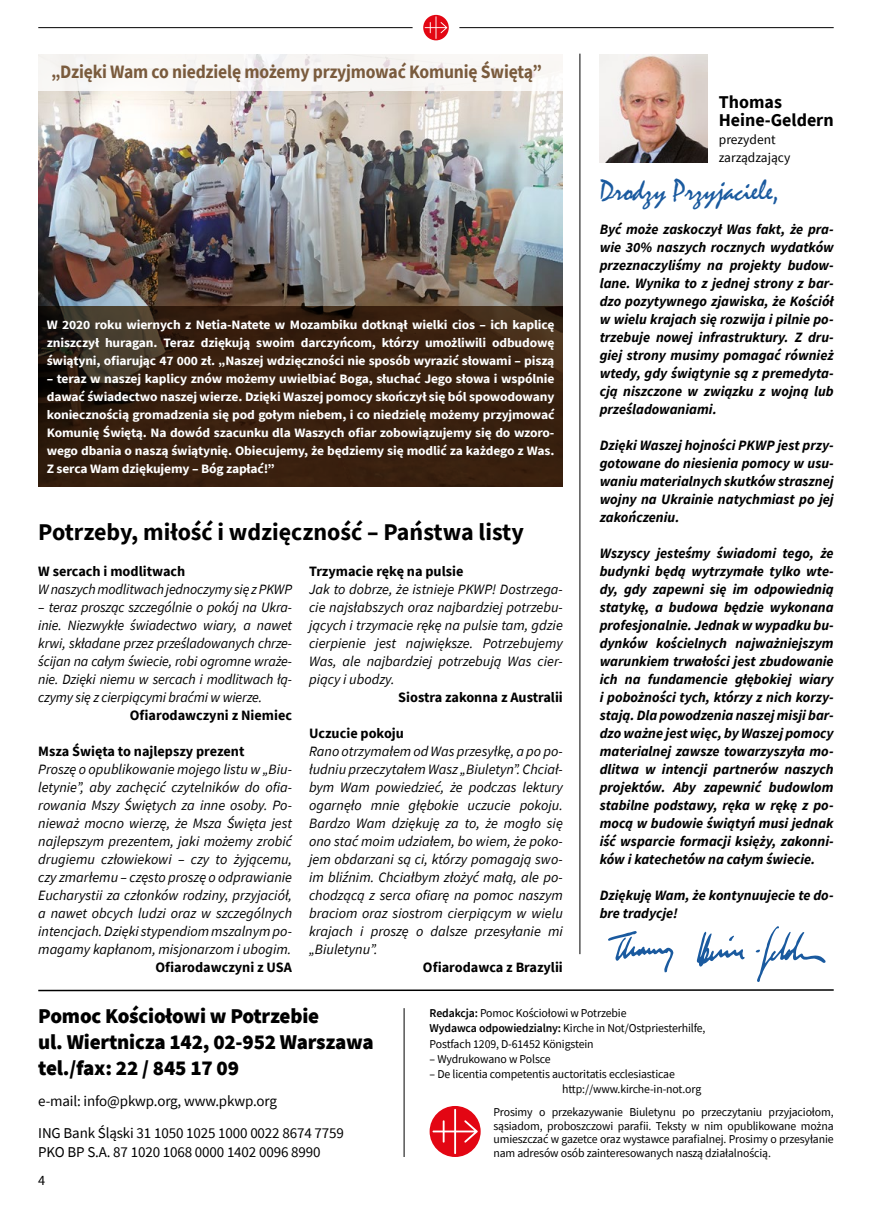
<style>
.page{position:relative;width:872px;height:1212px;background:#fff}
.page>*{position:absolute;margin:0;border:0;box-sizing:border-box;transform-origin:0 0}
.t1{font:30px "Mistral";letter-spacing:-.01em;color:#1a5a9f}
.t2{font:700 24px "Source Sans Pro";color:#000}
.t3{font:900 21px/25.7px "Source Sans Pro";letter-spacing:-.01em;color:#000}
.t4{font:700 18.9px "Source Sans Pro";letter-spacing:-.01em;color:#7a5b3d;scale:.93 1}
.t5{font:700 18px/18px "Source Sans Pro";color:#000}
.t6{font:15px/31.5px "Source Sans Pro";letter-spacing:-.01em;color:#000}
.t7{font:italic 14.25px/18px "Source Sans Pro";color:#000;text-align:justify}
.t8{font:italic 700 14.25px/18px "Source Sans Pro";color:#000;text-align:justify}
.t9{font:700 14.25px "Source Sans Pro";color:#000}
.t10{font:14.25px "Source Sans Pro";color:#000}
.t11{font:13.5px/18px "Source Sans Pro";color:#000}
.t12{font:700 12.9px/18px "Source Sans Pro";letter-spacing:-.01em;color:#fff;text-align:justify;scale:1.06 1}
.t13{font:12px/15.1px "Source Sans Pro";letter-spacing:-.01em;color:#000}
.s1{font-weight:600}
</style>
<div class="page">
<img style="left:38px;top:90px;width:525px;height:216px">
<div style="left:38px;top:54px;width:525px;height:36px;background:#f8f6f4"></div>
<svg style="left:429px;top:1106px;width:51px;height:51px"></svg>
<svg style="left:432px;top:1109px;width:46px;height:45px;background:#e93c46"></svg>
<hr style="left:404px;top:1008px;width:1px;height:149px;background:#000">
<svg style="left:38px;top:989px;width:796px;height:3px"></svg>
<hr style="left:579px;top:54px;width:1px;height:900px;background:#000">
<svg style="left:423px;top:15px;width:26px;height:25px"></svg>
<svg style="left:425px;top:16px;width:22px;height:23px"></svg>
<hr style="left:38px;top:27px;width:374px;height:1px;background:#000">
<hr style="left:459px;top:27px;width:374px;height:1px;background:#000">
<svg style="left:608px;top:931px;width:65px;height:41px"></svg>
<svg style="left:697px;top:932px;width:47px;height:35px"></svg>
<svg style="left:755px;top:926px;width:70px;height:56px"></svg>
<img style="left:600px;top:54px;width:108px;height:108px">
<svg style="left:38px;top:306px;width:525px;height:180px;background:#372010"></svg>
<h3 class="t4" style="left:51px;top:59px;width:529px">„Dzięki Wam co niedzielę możemy przyjmować Komunię Świętą”</h3>
<p class="t12" style="left:47px;top:315px;width:480px">W 2020 roku wiernych z Netia-Natete w Mozambiku dotknął wielki cios – ich kaplicę zniszczył huragan. Teraz dziękują swoim darczyńcom, którzy umożliwili odbudowę świątyni, ofiarując 47 000 zł. „Naszej wdzięczności nie sposób wyrazić słowami – piszą</p>
<p class="t12" style="left:47px;top:369px;width:480px">– teraz w naszej kaplicy znów możemy uwielbiać Boga, słuchać Jego słowa i wspólnie dawać świadectwo naszej wierze. Dzięki Waszej pomocy skończył się ból spowodowany koniecznością gromadzenia się pod gołym niebem, i co niedzielę możemy przyjmować Komunię Świętą. Na dowód szacunku dla Waszych ofiar zobowiązujemy się do wzoro&shy;wego dbania o naszą świątynię. Obiecujemy, że będziemy się modlić za każdego z Was.<br>Z serca Wam dziękujemy – Bóg zapłać!”</p>
<h2 class="t2" style="left:38px;top:516px;width:487px">Potrzeby, miłość i wdzięczność – Państwa listy</h2>
<p class="t9" style="left:38px;top:562px;width:149px">W sercach i modlitwach</p>
<p class="t7" style="left:38px;top:580px;width:255px">W naszych modlitwach jednoczymy się z PKWP</p>
<p class="t7" style="left:38px;top:598px;width:255px">– teraz prosząc szczególnie o pokój na Ukra&shy;inie. Niezwykłe świadectwo wiary, a nawet krwi, składane przez prześladowanych chrze&shy;ścijan na całym świecie, robi ogromne wraże&shy;nie. Dzięki niemu w sercach i modlitwach łą&shy;czymy się z cierpiącymi braćmi w wierze.</p>
<p class="t9" style="left:130px;top:706px;width:164px">Ofiarodawczyni z Niemiec</p>
<p class="t9" style="left:38px;top:742px;width:208px">Msza Święta to najlepszy prezent</p>
<p class="t7" style="left:38px;top:760px;width:255px">Proszę o opublikowanie mojego listu w „Biu&shy;letynie”, aby zachęcić czytelników do ofia&shy;rowania Mszy Świętych za inne osoby. Po&shy;nieważ mocno wierzę, że Msza Święta jest najlepszym prezentem, jaki możemy zrobić drugiemu człowiekowi – czy to żyjącemu, czy zmarłemu – często proszę o odprawianie Eucharystii za członków rodziny, przyjaciół, a nawet obcych ludzi oraz w szczególnych intencjach. Dzięki stypendiom mszalnym po&shy;magamy kapłanom, misjonarzom i ubogim.</p>
<p class="t9" style="left:155px;top:958px;width:138px">Ofiarodawczyni z USA</p>
<p class="t9" style="left:309px;top:562px;width:156px">Trzymacie rękę na pulsie</p>
<p class="t7" style="left:309px;top:580px;width:255px">Jak to dobrze, że istnieje PKWP! Dostrzega&shy;cie najsłabszych oraz najbardziej potrzebu&shy;jących i trzymacie rękę na pulsie tam, gdzie cierpienie jest największe. Potrzebujemy Was, ale najbardziej potrzebują Was cier&shy;piący i ubodzy.</p>
<p class="t9" style="left:398px;top:688px;width:166px">Siostra zakonna z Australii</p>
<p class="t9" style="left:309px;top:724px;width:96px">Uczucie pokoju</p>
<p class="t7" style="left:309px;top:742px;width:255px">Rano otrzymałem od Was przesyłkę, a po po&shy;łudniu przeczytałem Wasz „Biuletyn”. Chciał&shy;bym Wam powiedzieć, że podczas lektury ogarnęło mnie głębokie uczucie pokoju.<br>Bardzo Wam dziękuję za to, że mogło się ono stać moim udziałem, bo wiem, że poko&shy;jem obdarzani są ci, którzy pomagają swo&shy;im bliźnim. Chciałbym złożyć małą, ale po&shy;chodzącą z serca ofiarę na pomoc naszym braciom oraz siostrom cierpiącym w wielu krajach i proszę o dalsze przesyłanie mi „Biuletynu”.</p>
<p class="t9" style="left:423px;top:958px;width:141px">Ofiarodawca z Brazylii</p>
<p class="t5" style="left:719px;top:93px;width:116px">Thomas<br>Heine-Geldern</p>
<p class="t11" style="left:719px;top:130px;width:73px">prezydent zarządzający</p>
<h1 class="t1" style="left:600px;top:172px;width:181px">Drodzy Przyjaciele,</h1>
<p class="t8" style="left:600px;top:220px;width:235px">Być może zaskoczył Was fakt, że pra&shy;wie 30% naszych rocznych wydatków przeznaczyliśmy na projekty budow&shy;lane. Wynika to z jednej strony z bar&shy;dzo pozytywnego zjawiska, że Kościół w wielu krajach się rozwija i pilnie po&shy;trzebuje nowej infrastruktury. Z dru&shy;giej strony musimy pomagać również wtedy, gdy świątynie są z premedyta&shy;cją niszczone w związku z wojną lub prześladowaniami.</p>
<p class="t8" style="left:600px;top:436px;width:235px">Dzięki Waszej hojności PKWP jest przy&shy;gotowane do niesienia pomocy w usu&shy;waniu materialnych skutków strasznej wojny na Ukrainie natychmiast po jej zakończeniu.</p>
<p class="t8" style="left:600px;top:544px;width:235px">Wszyscy jesteśmy świadomi tego, że budynki będą wytrzymałe tylko wte&shy;dy, gdy zapewni się im odpowiednią statykę, a budowa będzie wykonana profesjonalnie. Jednak w wypadku bu&shy;dynków kościelnych najważniejszym warunkiem trwałości jest zbudowanie ich na fundamencie głębokiej wiary i pobożności tych, którzy z nich korzy&shy;stają. Dla powodzenia naszej misji bar&shy;dzo ważne jest więc, by Waszej pomocy materialnej zawsze towarzyszyła mo&shy;dlitwa w intencji partnerów naszych projektów. Aby zapewnić budowlom stabilne podstawy, ręka w rękę z po&shy;mocą w budowie świątyń musi jednak iść wsparcie formacji księży, zakonni&shy;ków i katechetów na całym świecie.</p>
<p class="t8" style="left:600px;top:886px;width:235px">Dziękuję Wam, że kontynuujecie te do&shy;bre tradycje!</p>
<h3 class="t3" style="left:38px;top:1003px;width:337px">Pomoc Kościołowi w Potrzebie<br>ul. Wiertnicza 142, 02-952 Warszawa tel./fax: 22 / 845 17 09</h3>
<p class="t6" style="left:38px;top:1085px;width:307px">e-mail: info@pkwp.org, www.pkwp.org<br>ING Bank Śląski 31 1050 1025 1000 0022 8674 7759</p>
<p class="t6" style="left:38px;top:1136px;width:284px">PKO BP S.A. 87 1020 1068 0000 1402 0096 8990</p>
<p class="t10" style="left:38px;top:1171px;width:9px">4</p>
<p class="t13" style="left:429px;top:1005px;width:277px"><span class="s1">Redakcja:</span> Pomoc Kościołowi w Potrzebie<br><span class="s1">Wydawca odpowiedzialny:</span> Kirche in Not/Ostpriesterhilfe,<br>Postfach 1209, D-61452 Königstein</p>
<p class="t13" style="left:429px;top:1051px;width:122px">– Wydrukowano w Polsce</p>
<p class="t13" style="left:562px;top:1066px;width:141px;text-indent:-132px">– De licentia competentis auctoritatis ecclesiasticae http://www.kirche-in-not.org</p>
<p class="t13" style="left:493px;top:1105px;width:342px;line-height:13.6px;text-align:justify">Prosimy o przekazywanie Biuletynu po przeczytaniu przyjaciołom, sąsiadom, proboszczowi parafii. Teksty w nim opublikowane można umieszczać w gazetce oraz wystawce parafialnej. Prosimy o przesyłanie nam adresów osób zainteresowanych naszą działalnością.</p>
</div>
